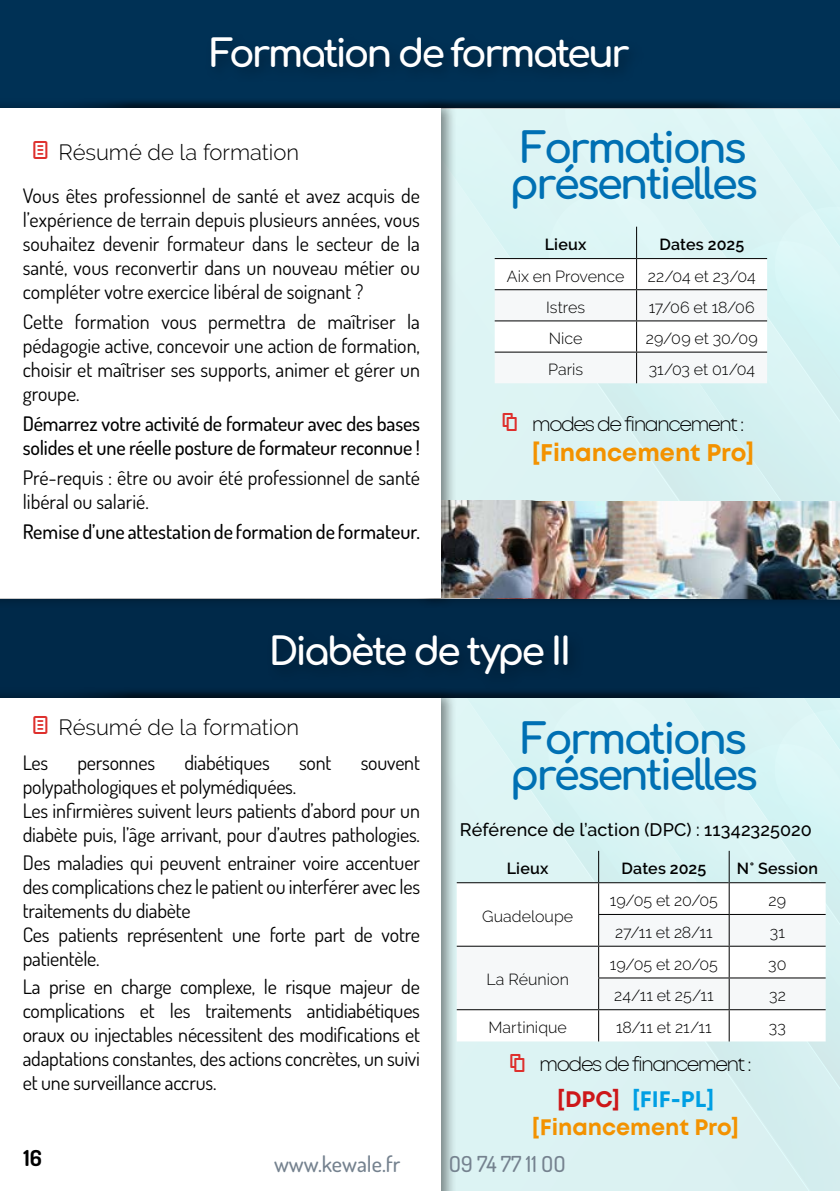
<style>
.page{position:relative;width:840px;height:1191px;background:#fff}
.page>*{position:absolute;margin:0;border:0;box-sizing:border-box;transform-origin:0 0}
.t1{font:42px/36px "Comfortaa";letter-spacing:-.07em;color:#0070b3}
.t2{font:40px "Entypo";color:#de302d}
.t3{font:38px "Comfortaa";letter-spacing:-.075em;color:#fff}
.t4{font:700 24px "Mont";color:#f39200}
.t5{font:700 22.4px "Mont";color:#f39200}
.t6{font:700 22.4px "Mont";color:#009fe3}
.t7{font:700 22.4px "Mont";color:#cd1719}
.t8{font:300 22px "Raleway";color:#000}
.t9{font:500 22px "Dosis";color:#75828f}
.t10{font:700 22px "Dosis";color:#000}
.t11{font:20px/24px "Dosis";letter-spacing:-.01em;color:#000}
.t12{font:500 20px/24px "Dosis";letter-spacing:-.01em;color:#000}
.t13{font:300 20px "Mont";letter-spacing:-.08em;color:#000}
.t14{font:500 18px "Raleway";letter-spacing:.005em;color:#000}
.t15{font:300 16px "Raleway";color:#000}
.t16{font:600 16px "Raleway";letter-spacing:.015em;color:#000}
.s1{font-family:"Entypo";font-weight:400;font-size:40px;color:#de302d}
</style>
<div class="page">
<div style="left:0;top:598px;width:839px;height:100px;background:#002949"></div>
<div style="left:46px;top:687px;width:748px;height:20px;background:#000;opacity:.58"></div>
<div style="left:0;top:687px;width:457px;height:504px;background:#000;opacity:.45"></div>
<div style="left:0;top:698px;width:440px;height:493px;background:#fff"></div>
<div style="left:0;top:0;width:839px;height:110px;background:#003155"></div>
<div style="left:205px;top:31px;width:440px;height:54px;background:#002f51"></div>
<div style="left:414px;top:99px;width:425px;height:509px;background:#000;opacity:.45"></div>
<div style="left:460px;top:581px;width:369px;height:20px;background:#000;opacity:.58"></div>
<div style="left:457px;top:110px;width:37px;height:390px;background:#ddf4f4"></div>
<svg style="left:494px;top:110px;width:345px;height:392px"></svg>
<hr style="left:494px;top:258px;width:142px;height:1px;background:#000">
<hr style="left:635px;top:227px;width:1px;height:31px;background:#000">
<hr style="left:636px;top:258px;width:130px;height:1px;background:#000">
<hr style="left:635px;top:259px;width:1px;height:30px;background:#000">
<hr style="left:635px;top:290px;width:1px;height:30px;background:#000">
<hr style="left:635px;top:321px;width:1px;height:30px;background:#000">
<hr style="left:635px;top:352px;width:1px;height:31px;background:#000">
<hr style="left:494px;top:289px;width:142px;height:1px;background:#000">
<hr style="left:636px;top:289px;width:130px;height:1px;background:#000">
<hr style="left:494px;top:320px;width:142px;height:1px;background:#000">
<hr style="left:636px;top:320px;width:130px;height:1px;background:#000">
<hr style="left:494px;top:351px;width:142px;height:1px;background:#000">
<hr style="left:636px;top:351px;width:130px;height:1px;background:#000">
<img style="left:537px;top:502px;width:204px;height:96px">
<img style="left:741px;top:502px;width:98px;height:97px">
<img style="left:457px;top:500px;width:80px;height:98px">
<div style="left:0;top:98px;width:457px;height:510px;background:#000;opacity:.45"></div>
<div style="left:13px;top:581px;width:386px;height:20px;background:#000;opacity:.58"></div>
<div style="left:0;top:109px;width:440px;height:489px;background:#fff"></div>
<svg style="left:456px;top:698px;width:383px;height:493px"></svg>
<hr style="left:456px;top:882px;width:142px;height:1px;background:#000">
<hr style="left:597px;top:883px;width:1px;height:31px;background:#000">
<hr style="left:597px;top:914px;width:131px;height:1px;background:#000">
<hr style="left:597px;top:915px;width:1px;height:30px;background:#000">
<hr style="left:728px;top:914px;width:97px;height:1px;background:#000">
<hr style="left:598px;top:945px;width:130px;height:1px;background:#000">
<hr style="left:597px;top:946px;width:1px;height:31px;background:#000">
<hr style="left:728px;top:945px;width:97px;height:1px;background:#000">
<hr style="left:597px;top:977px;width:131px;height:1px;background:#000">
<hr style="left:597px;top:978px;width:1px;height:31px;background:#000">
<hr style="left:728px;top:977px;width:97px;height:1px;background:#000">
<hr style="left:598px;top:1009px;width:130px;height:1px;background:#000">
<hr style="left:597px;top:1010px;width:1px;height:31px;background:#000">
<hr style="left:728px;top:1009px;width:97px;height:1px;background:#000">
<hr style="left:598px;top:851px;width:1px;height:31px;background:#000">
<hr style="left:598px;top:882px;width:130px;height:1px;background:#000">
<hr style="left:729px;top:882px;width:96px;height:1px;background:#000">
<hr style="left:456px;top:945px;width:142px;height:1px;background:#000">
<hr style="left:456px;top:1009px;width:142px;height:1px;background:#000">
<hr style="left:728px;top:851px;width:1px;height:31px;background:#000">
<hr style="left:728px;top:882px;width:1px;height:32px;background:#000">
<hr style="left:728px;top:915px;width:1px;height:30px;background:#000">
<hr style="left:728px;top:946px;width:1px;height:31px;background:#000">
<hr style="left:728px;top:978px;width:1px;height:31px;background:#000">
<hr style="left:728px;top:1010px;width:1px;height:31px;background:#000">
<h3 class="t3" style="left:210px;top:19px;width:421px">Formation de formateur</h3>
<h2 class="t2" style="left:31px;top:122px;width:20px">l</h2>
<p class="t8" style="left:59px;top:139px;width:242px">Résumé de la formation</p>
<p class="t11" style="left:23px;top:183px;width:398px;text-align:justify">Vous êtes professionnel de santé et avez acquis de l’expérience de terrain depuis plusieurs années, vous souhaitez devenir formateur dans le secteur de la santé, vous reconvertir dans un nouveau métier ou compléter votre exercice libéral de soignant ?</p>
<p class="t11" style="left:23px;top:309px;width:398px;text-align:justify">Cette formation vous permettra de maîtriser la pédagogie active, concevoir une action de formation, choisir et maîtriser ses supports, animer et gérer un groupe.</p>
<p class="t12" style="left:23px;top:411px;width:398px">Démarrez votre activité de formateur avec des bases solides et une réelle posture de formateur reconnue !</p>
<p class="t11" style="left:23px;top:465px;width:398px">Pré-requis : être ou avoir été professionnel de santé libéral ou salarié.</p>
<p class="t12" style="left:23px;top:519px;width:398px">Remise d’une attestation de formation de formateur.</p>
<h1 class="t1" style="left:509px;top:125px;width:249px">Formations présentielles</h1>
<p class="t16" style="left:544px;top:235px;width:43px">Lieux</p>
<p class="t16" style="left:659px;top:235px;width:86px">Dates 2025</p>
<p class="t15" style="left:506px;top:267px;width:119px">Aix en Provence</p>
<p class="t15" style="left:647px;top:267px;width:109px">22/04 et 23/04</p>
<p class="t15" style="left:545px;top:298px;width:41px">Istres</p>
<p class="t15" style="left:648px;top:298px;width:107px">17/06 et 18/06</p>
<p class="t15" style="left:548px;top:329px;width:35px">Nice</p>
<p class="t15" style="left:645px;top:329px;width:113px">29/09 et 30/09</p>
<p class="t15" style="left:547px;top:360px;width:37px">Paris</p>
<p class="t15" style="left:648px;top:360px;width:108px">31/03 et 01/04</p>
<p class="t13" style="left:500px;top:414px;width:245px"><span class="s1">n</span> modes de financement :</p>
<p class="t4" style="left:531px;top:441px;width:224px">[Financement Pro]</p>
<h3 class="t3" style="left:268px;top:617px;width:304px">Diabète de type II</h3>
<h2 class="t2" style="left:31px;top:697px;width:20px">l</h2>
<p class="t8" style="left:59px;top:714px;width:242px">Résumé de la formation</p>
<p class="t11" style="left:23px;top:750px;width:27px">Les</p>
<p class="t11" style="left:77px;top:750px;width:79px">personnes</p>
<p class="t11" style="left:184px;top:750px;width:87px">diabétiques</p>
<p class="t11" style="left:299px;top:750px;width:34px">sont</p>
<p class="t11" style="left:360px;top:750px;width:61px">souvent</p>
<p class="t11" style="left:23px;top:774px;width:398px">polypathologiques et polymédiquées.<br>Les infirmières suivent leurs patients d’abord pour un diabète puis, l’âge arrivant, pour d’autres pathologies.</p>
<p class="t11" style="left:23px;top:850px;width:398px">Des maladies qui peuvent entrainer voire accentuer des complications chez le patient ou interférer avec les traitements du diabète<br>Ces patients représentent une forte part de votre patientèle.</p>
<p class="t11" style="left:23px;top:974px;width:398px;text-align:justify">La prise en charge complexe, le risque majeur de complications et les traitements antidiabétiques oraux ou injectables nécessitent des modifications et adaptations constantes, des actions concrètes, un suivi et une surveillance accrus.</p>
<h1 class="t1" style="left:509px;top:715px;width:249px">Formations présentielles</h1>
<p class="t14" style="left:459px;top:819px;width:353px">Référence de l’action (DPC) : 11342325020</p>
<p class="t16" style="left:506px;top:859px;width:43px">Lieux</p>
<p class="t16" style="left:621px;top:859px;width:86px">Dates 2025</p>
<p class="t16" style="left:736px;top:859px;width:82px">N° Session</p>
<p class="t15" style="left:482px;top:907px;width:93px">Guadeloupe</p>
<p class="t15" style="left:609px;top:891px;width:110px">19/05 et 20/05</p>
<p class="t15" style="left:768px;top:891px;width:19px">29</p>
<p class="t15" style="left:615px;top:923px;width:99px">27/11 et 28/11</p>
<p class="t15" style="left:769px;top:923px;width:17px">31</p>
<p class="t15" style="left:486px;top:970px;width:84px">La Réunion</p>
<p class="t15" style="left:609px;top:954px;width:110px">19/05 et 20/05</p>
<p class="t15" style="left:767px;top:954px;width:20px">30</p>
<p class="t15" style="left:613px;top:986px;width:101px">24/11 et 25/11</p>
<p class="t15" style="left:768px;top:986px;width:18px">32</p>
<p class="t15" style="left:488px;top:1018px;width:80px">Martinique</p>
<p class="t15" style="left:615px;top:1018px;width:97px">18/11 et 21/11</p>
<p class="t15" style="left:768px;top:1018px;width:19px">33</p>
<p class="t13" style="left:508px;top:1054px;width:245px"><span class="s1">n</span> modes de financement :</p>
<p class="t7" style="left:557px;top:1088px;width:64px">[DPC]</p>
<p class="t5" style="left:531px;top:1116px;width:208px">[Financement Pro]</p>
<p class="t6" style="left:631px;top:1088px;width:84px">[FIF-PL]</p>
<p class="t10" style="left:23px;top:1143px;width:20px">16</p>
<p class="t9" style="left:274px;top:1149px;width:128px">www.kewale.fr</p>
<p class="t9" style="left:448px;top:1149px;width:118px">O9 74 77 11 OO</p>
</div>
